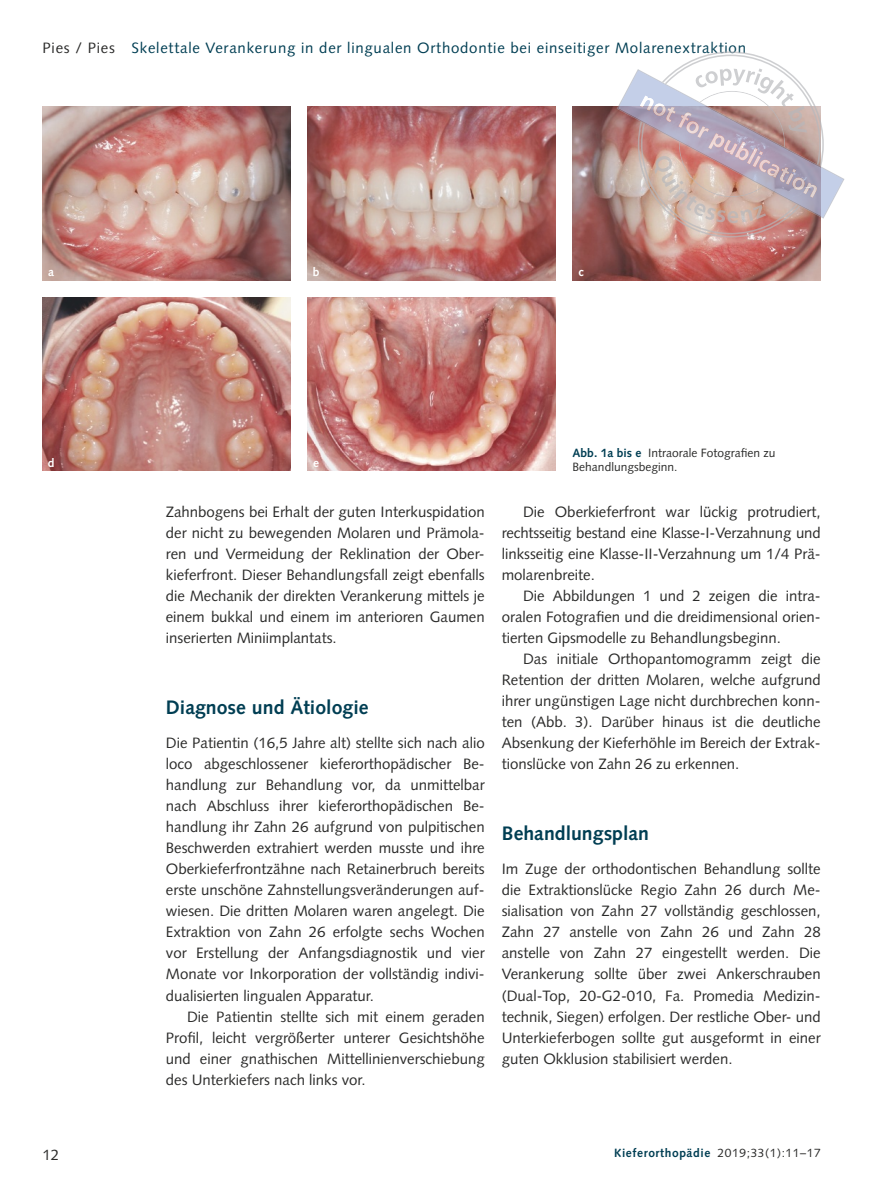
<style>
.page{position:relative;width:893px;height:1191px;background:#fff}
.page>*{position:absolute;margin:0;border:0;box-sizing:border-box;transform-origin:0 0}
.t1{font:700 19.5px "Syntax LT Std";color:#003e53}
.t2{font:15px/21px "Syntax LT Std";color:#2b2b2a;text-align:justify}
.t3{font:15px "Syntax LT Std";letter-spacing:.05em;color:#003e53}
.t4{font:12px/13.5px "Syntax LT Std";color:#2b2b2a}
.t5{font:700 12px "Syntax LT Std";letter-spacing:.05em;color:#003e53}
.t6{font:700 12px "Syntax LT Std";color:#fff}
.s1{color:#2b2b2a}
.s2{font-weight:700;color:#003e53}
.s3{font-weight:400;color:#2b2b2a}
</style>
<div class="page">
<img style="left:43px;top:106px;width:248px;height:174px">
<img style="left:43px;top:297px;width:248px;height:174px">
<img style="left:308px;top:106px;width:248px;height:174px">
<img style="left:308px;top:297px;width:248px;height:174px">
<img style="left:573px;top:106px;width:248px;height:174px">
<svg style="left:617px;top:51px;width:227px;height:186px"></svg>
<p class="t3" style="left:43px;top:39px;width:705px"><span class="s1">Pies / Pies</span> Skelettale Verankerung in der lingualen Orthodontie bei einseitiger Molarenextraktion</p>
<p class="t6" style="left:48px;top:265px;width:7px">a</p>
<p class="t6" style="left:48px;top:455px;width:8px">d</p>
<p class="t6" style="left:313px;top:265px;width:8px">b</p>
<p class="t6" style="left:578px;top:265px;width:7px">c</p>
<p class="t6" style="left:313px;top:455px;width:7px">e</p>
<p class="t2" style="left:166px;top:501px;width:320px">Zahnbogens bei Erhalt der guten Interkuspidation der nicht zu bewegenden Molaren und Prämola&shy;ren und Vermeidung der Reklination der Ober&shy;kieferfront. Dieser Behandlungsfall zeigt ebenfalls die Mechanik der direkten Verankerung mittels je einem bukkal und einem im anterioren Gaumen inserierten Miniimplantats.</p>
<h1 class="t1" style="left:166px;top:695px;width:204px">Diagnose und Ätiologie</h1>
<p class="t2" style="left:166px;top:732px;width:320px">Die Patientin (16,5 Jahre alt) stellte sich nach alio loco abgeschlossener kieferorthopädischer Be&shy;handlung zur Behandlung vor, da unmittelbar nach Abschluss ihrer kieferorthopädischen Be&shy;handlung ihr Zahn 26 aufgrund von pulpitischen Beschwerden extrahiert werden musste und ihre Oberkieferfrontzähne nach Retainerbruch bereits erste unschöne Zahnstellungsveränderungen auf&shy;wiesen. Die dritten Molaren waren angelegt. Die Extraktion von Zahn 26 erfolgte sechs Wochen vor Erstellung der Anfangsdiagnostik und vier Monate vor Inkorporation der vollständig indivi&shy;dualisierten lingualen Apparatur.</p>
<p class="t2" style="left:166px;top:1005px;width:320px;text-indent:21px">Die Patientin stellte sich mit einem geraden Profil, leicht vergrößerter unterer Gesichtshöhe und einer gnathischen Mittellinienverschiebung des Unterkiefers nach links vor.</p>
<p class="t4" style="left:573px;top:446px;width:204px"><span class="s2">Abb. 1a bis e</span> Intraorale Fotografien zu<br>Behandlungsbeginn.</p>
<p class="t2" style="left:502px;top:501px;width:320px;text-indent:21px">Die Oberkieferfront war lückig protrudiert, rechtsseitig bestand eine Klasse-I-Verzahnung und linksseitig eine Klasse-II-Verzahnung um 1/4 Prä&shy;molarenbreite.</p>
<p class="t2" style="left:502px;top:585px;width:320px;text-indent:21px">Die Abbildungen 1 und 2 zeigen die intra&shy;oralen Fotografien und die dreidimensional orien&shy;tierten Gipsmodelle zu Behandlungsbeginn.</p>
<p class="t2" style="left:502px;top:648px;width:320px;text-indent:21px">Das initiale Orthopantomogramm zeigt die Retention der dritten Molaren, welche aufgrund ihrer ungünstigen Lage nicht durchbrechen konn&shy;ten (Abb. 3). Darüber hinaus ist die deutliche Absenkung der Kieferhöhle im Bereich der Extrak&shy;tionslücke von Zahn 26 zu erkennen.</p>
<h1 class="t1" style="left:502px;top:821px;width:149px">Behandlungsplan</h1>
<p class="t2" style="left:502px;top:858px;width:320px">Im Zuge der orthodontischen Behandlung sollte die Extraktionslücke Regio Zahn 26 durch Me&shy;sialisation von Zahn 27 vollständig geschlossen, Zahn 27 anstelle von Zahn 26 und Zahn 28 anstelle von Zahn 27 eingestellt werden. Die Verankerung sollte über zwei Ankerschrauben (Dual-Top, 20-G2-010, Fa. Promedia Medizin&shy;technik, Siegen) erfolgen. Der restliche Ober- und Unterkieferbogen sollte gut ausgeformt in einer guten Okklusion stabilisiert werden.</p>
<p class="t2" style="left:43px;top:1144px;width:18px">12</p>
<p class="t5" style="left:614px;top:1145px;width:208px">Kieferorthopädie <span class="s3">2019;33(1):11–17</span></p>
</div>
